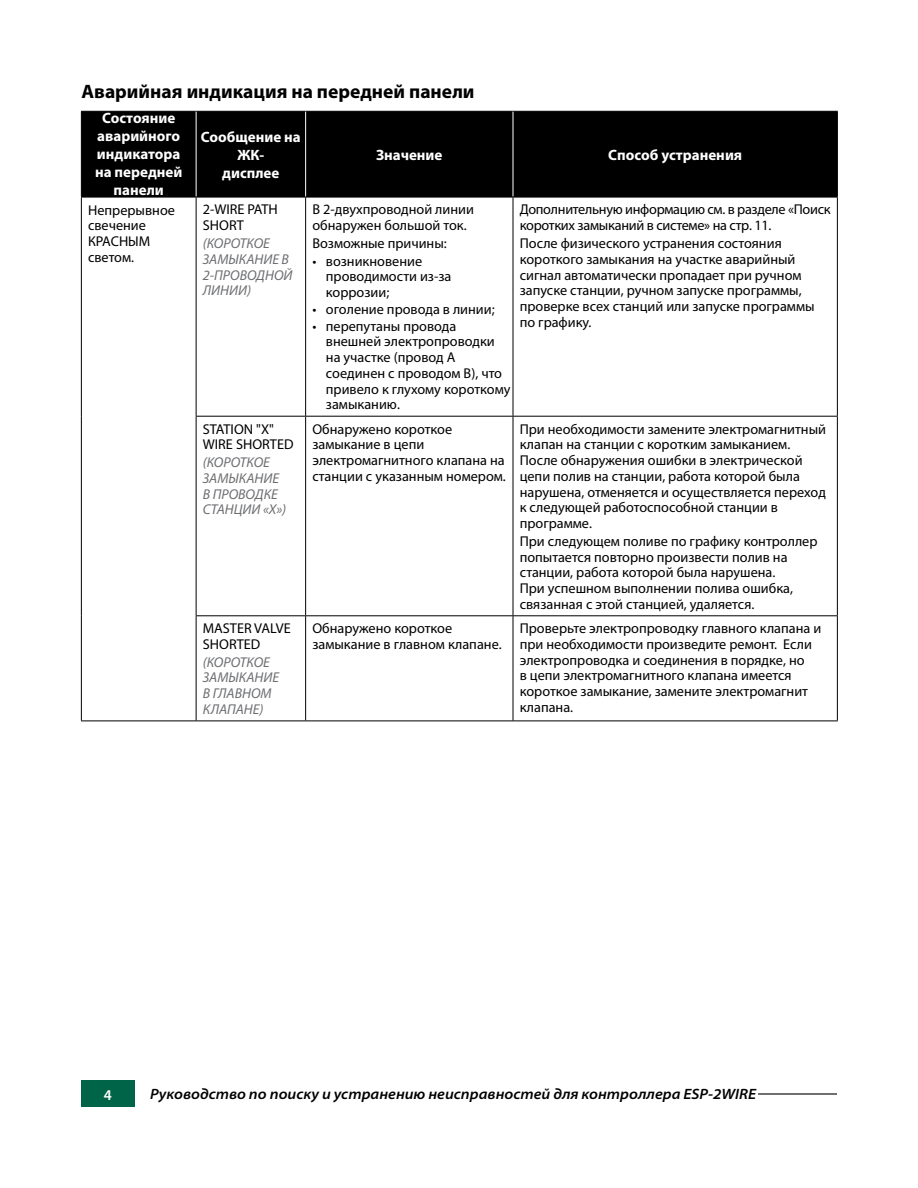
<style>
.page{position:relative;width:918px;height:1188px;background:#fff}
.page>*{position:absolute;margin:0;border:0;box-sizing:border-box;transform-origin:0 0}
.t1{font:700 19.5px "Myriad Pro";color:#000}
.t2{font:700 15px/18px "Myriad Pro";color:#fff;text-align:center}
.t3{font:italic 600 semi-expanded 15px "Myriad Pro";color:#000}
.t4{font:600 15px "Myriad Pro";color:#fff}
.t5{font:14.25px/15.8px "Myriad Pro";color:#000}
.t6{font:italic 14.25px/15.8px "Myriad Pro";color:#6d6e71}
.t7{font:14.25px/15.8px "Myriad Pro";letter-spacing:-.02em;color:#000}
</style>
<div class="page">
<hr style="left:238px;top:1093px;width:599px;height:2px;background:#000">
<div style="left:81px;top:1081px;width:54px;height:26px;background:#006548"></div>
<div style="left:150px;top:1088px;width:608px;height:12px;background:#fff"></div>
<div style="left:82px;top:112px;width:755px;height:85px;background:#000"></div>
<hr style="left:81px;top:721px;width:115px;height:1px;background:#000">
<hr style="left:305px;top:197px;width:1px;height:219px;background:#000">
<hr style="left:305px;top:417px;width:1px;height:198px;background:#000">
<hr style="left:513px;top:416px;width:325px;height:1px;background:#000">
<hr style="left:196px;top:615px;width:110px;height:1px;background:#000">
<hr style="left:306px;top:615px;width:207px;height:1px;background:#000">
<hr style="left:305px;top:616px;width:1px;height:105px;background:#000">
<hr style="left:513px;top:197px;width:1px;height:219px;background:#000">
<hr style="left:837px;top:197px;width:1px;height:219px;background:#000">
<hr style="left:196px;top:416px;width:110px;height:1px;background:#000">
<hr style="left:306px;top:416px;width:207px;height:1px;background:#000">
<hr style="left:513px;top:417px;width:1px;height:198px;background:#000">
<hr style="left:837px;top:417px;width:1px;height:198px;background:#000">
<hr style="left:513px;top:615px;width:325px;height:1px;background:#000">
<hr style="left:513px;top:616px;width:1px;height:105px;background:#000">
<hr style="left:837px;top:616px;width:1px;height:105px;background:#000">
<hr style="left:196px;top:721px;width:110px;height:1px;background:#000">
<hr style="left:306px;top:721px;width:207px;height:1px;background:#000">
<hr style="left:513px;top:721px;width:325px;height:1px;background:#000">
<hr style="left:81px;top:111px;width:115px;height:1px;background:#000">
<hr style="left:196px;top:111px;width:110px;height:1px;background:#000">
<hr style="left:306px;top:111px;width:207px;height:1px;background:#000">
<hr style="left:513px;top:111px;width:325px;height:1px;background:#000">
<hr style="left:196px;top:112px;width:1px;height:85px;background:#fff">
<hr style="left:305px;top:112px;width:1px;height:85px;background:#fff">
<hr style="left:513px;top:112px;width:1px;height:85px;background:#fff">
<hr style="left:81px;top:197px;width:1px;height:219px;background:#000">
<hr style="left:196px;top:197px;width:1px;height:219px;background:#000">
<hr style="left:81px;top:416px;width:1px;height:200px;background:#000">
<hr style="left:196px;top:417px;width:1px;height:198px;background:#000">
<hr style="left:81px;top:616px;width:1px;height:105px;background:#000">
<hr style="left:196px;top:616px;width:1px;height:105px;background:#000">
<hr style="left:81px;top:112px;width:1px;height:85px;background:#000">
<hr style="left:837px;top:112px;width:1px;height:85px;background:#000">
<hr style="left:81px;top:197px;width:115px;height:1px;background:#000">
<hr style="left:196px;top:197px;width:110px;height:1px;background:#000">
<hr style="left:306px;top:197px;width:207px;height:1px;background:#000">
<hr style="left:513px;top:197px;width:325px;height:1px;background:#000">
<h1 class="t1" style="left:81px;top:80px;width:395px">Аварийная индикация на передней панели</h1>
<p class="t2" style="left:95px;top:109px;width:89px">Состояние аварийного индикатора на передней панели</p>
<p class="t2" style="left:201px;top:128px;width:102px">Сообщение на<br>ЖК-<br>дисплее</p>
<p class="t2" style="left:376px;top:146px;width:68px">Значение</p>
<p class="t2" style="left:608px;top:146px;width:136px">Способ устранения</p>
<p class="t5" style="left:88px;top:202px;width:88px">Непрерывное свечение<br>КРАСНЫМ светом.</p>
<p class="t5" style="left:203px;top:202px;width:77px">2-WIRE PATH<br>SHORT</p>
<p class="t6" style="left:203px;top:236px;width:91px">(КОРОТКОЕ<br>ЗАМЫКАНИЕ В<br>2-ПРОВОДНОЙ<br>ЛИНИИ)</p>
<p class="t5" style="left:312px;top:202px;width:163px">В 2-двухпроводной линии обнаружен большой ток.</p>
<p class="t5" style="left:312px;top:236px;width:136px">Возможные причины:</p>
<p class="t5" style="left:326px;top:253px;width:127px;text-indent:-13px">• возникновение проводимости из-за коррозии;</p>
<p class="t5" style="left:312px;top:301px;width:184px">• оголение провода в линии;</p>
<p class="t5" style="left:326px;top:318px;width:186px;text-indent:-13px">• перепутаны провода внешней электропроводки на участке (провод A соединен с проводом B), что привело к глухому короткому замыканию.</p>
<p class="t7" style="left:520px;top:202px;width:312px">Дополнительную информацию см. в разделе «Поиск коротких замыканий в системе» на стр. 11.</p>
<p class="t5" style="left:520px;top:236px;width:296px">После физического устранения состояния короткого замыкания на участке аварийный сигнал автоматически пропадает при ручном запуске станции, ручном запуске программы, проверке всех станций или запуске программы по графику.</p>
<p class="t5" style="left:203px;top:421px;width:92px">STATION "X"<br>WIRE SHORTED</p>
<p class="t6" style="left:203px;top:455px;width:85px">(КОРОТКОЕ<br>ЗАМЫКАНИЕ<br>В ПРОВОДКЕ<br>СТАНЦИИ «X»)</p>
<p class="t5" style="left:312px;top:421px;width:195px">Обнаружено короткое замыкание в цепи электромагнитного клапана на станции с указанным номером.</p>
<p class="t5" style="left:520px;top:421px;width:308px">При необходимости замените электромагнитный клапан на станции с коротким замыканием.<br>После обнаружения ошибки в электрической цепи полив на станции, работа которой была нарушена, отменяется и осуществляется переход к следующей работоспособной станции в программе.</p>
<p class="t5" style="left:520px;top:534px;width:299px">При следующем поливе по графику контроллер попытается повторно произвести полив на станции, работа которой была нарушена.<br>При успешном выполнении полива ошибка, связанная с этой станцией, удаляется.</p>
<p class="t5" style="left:203px;top:621px;width:90px">MASTER VALVE<br>SHORTED</p>
<p class="t6" style="left:203px;top:654px;width:78px">(КОРОТКОЕ<br>ЗАМЫКАНИЕ<br>В ГЛАВНОМ<br>КЛАПАНЕ)</p>
<p class="t5" style="left:312px;top:621px;width:191px">Обнаружено короткое замыкание в главном клапане.</p>
<p class="t5" style="left:520px;top:621px;width:303px">Проверьте электропроводку главного клапана и при необходимости произведите ремонт. Если электропроводка и соединения в порядке, но<br>в цепи электромагнитного клапана имеется короткое замыкание, замените электромагнит клапана.</p>
<p class="t4" style="left:104px;top:1086px;width:10px">4</p>
<p class="t3" style="left:150px;top:1086px;width:607px">Руководство по поиску и устранению неисправностей для контроллера ESP-2WIRE</p>
</div>
